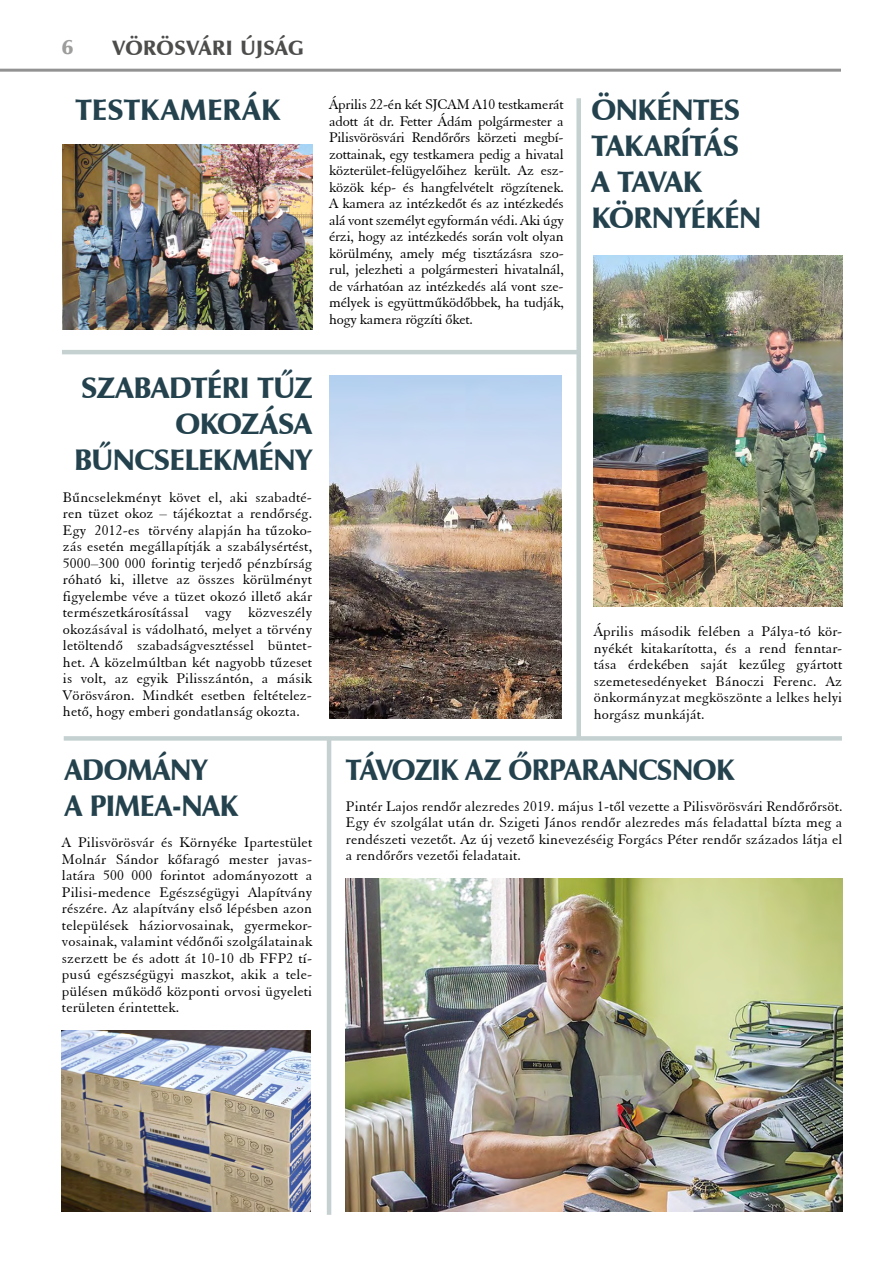
<style>
.page{position:relative;width:893px;height:1263px;background:#fff}
.page>*{position:absolute;margin:0;border:0;box-sizing:border-box;transform-origin:0 0}
.t1{font:30px/36px "H Zapf Humanist 601 Ultra BT";letter-spacing:-.015em;color:#23424d}
.t2{font:30px/36px "H Zapf Humanist 601 Ultra BT";letter-spacing:-.015em;color:#23424d;scale:.96 1}
.t3{font:21px "H Zapf Humanist 601 Ultra BT";letter-spacing:.02em;color:#4d4d4c}
.t4{font:21px "H Zapf Humanist 601 Ultra BT";color:#9d9d9c}
.t5{font:15px/16.5px "H Elegant Garamond BT";letter-spacing:.01em;color:#000;text-align:justify}
</style>
<div class="page">
<hr style="left:0;top:69px;width:841px;height:3px;background:#929292">
<div style="left:576px;top:98px;width:5px;height:640px;background:#c5d1d1"></div>
<img style="left:62px;top:1030px;width:249px;height:182px">
<img style="left:346px;top:878px;width:496px;height:334px">
<hr style="left:62px;top:350px;width:517px;height:4px;background:#c5d1d1">
<div style="left:64px;top:736px;width:778px;height:5px;background:#c5d1d1"></div>
<img style="left:329px;top:376px;width:232px;height:343px">
<img style="left:63px;top:144px;width:249px;height:186px">
<img style="left:593px;top:255px;width:249px;height:352px">
<hr style="left:327px;top:738px;width:4px;height:477px;background:#c5d1d1">
<h2 class="t4" style="left:62px;top:34px;width:13px">6</h2>
<h2 class="t3" style="left:113px;top:35px;width:193px">VÖRÖSVÁRI ÚJSÁG</h2>
<h1 class="t1" style="left:75px;top:92px;width:206px">TESTKAMERÁK</h1>
<p class="t5" style="left:329px;top:96px;width:236px">Április 22-én két SJCAM A10 testkamerát adott át dr. Fetter Ádám polgármester a Pilisvörösvári Rendőrőrs körzeti megbí&shy;zottainak, egy testkamera pedig a hivatal közterület-felügyelőihez került. Az esz&shy;közök kép- és hangfelvételt rögzítenek.<br>A kamera az intézkedőt és az intézkedés alá vont személyt egyformán védi. Aki úgy érzi, hogy az intézkedés során volt olyan körülmény, amely még tisztázásra szo&shy;rul, jelezheti a polgármesteri hivatalnál, de várhatóan az intézkedés alá vont sze&shy;mélyek is együttműködőbbek, ha tudják, hogy kamera rögzíti őket.</p>
<h1 class="t1" style="left:74px;top:370px;width:239px;text-align:right">SZABADTÉRI TŰZ<br>OKOZÁSA<br>BŰNCSELEKMÉNY</h1>
<p class="t5" style="left:63px;top:488px;width:251px">Bűncselekményt követ el, aki szabadté&shy;ren tüzet okoz – tájékoztat a rendőrség.<br>Egy 2012-es törvény alapján ha tűzoko&shy;zás esetén megállapítják a szabálysértést, 5000–300 000 forintig terjedő pénzbírság róható ki, illetve az összes körülményt figyelembe véve a tüzet okozó illető akár természetkárosítással vagy közveszély okozásával is vádolható, melyet a törvény letöltendő szabadságvesztéssel büntet&shy;het. A közelmúltban két nagyobb tűzeset is volt, az egyik Pilisszántón, a másik Vörösváron. Mindkét esetben feltételez&shy;hető, hogy emberi gondatlanság okozta.</p>
<h1 class="t1" style="left:592px;top:91px;width:171px">ÖNKÉNTES<br>TAKARÍTÁS<br>A TAVAK<br>KÖRNYÉKÉN</h1>
<p class="t5" style="left:594px;top:623px;width:250px">Április második felében a Pálya-tó kör&shy;nyékét kitakarította, és a rend fenntar&shy;tása érdekében saját kezűleg gyártott szemetesedényeket Bánoczi Ferenc. Az önkormányzat megköszönte a lelkes helyi horgász munkáját.</p>
<h1 class="t2" style="left:65px;top:751px;width:182px">ADOMÁNY<br>A PIMEA-NAK</h1>
<h1 class="t2" style="left:346px;top:751px;width:406px">TÁVOZIK AZ ŐRPARANCSNOK</h1>
<p class="t5" style="left:62px;top:834px;width:252px">A Pilisvörösvár és Környéke Ipartestület Molnár Sándor kőfaragó mester javas&shy;latára 500 000 forintot adományozott a Pilisi-medence Egészségügyi Alapítvány részére. Az alapítvány első lépésben azon települések háziorvosainak, gyermekor&shy;vosainak, valamint védőnői szolgálatainak szerzett be és adott át 10-10 db FFP2 tí&shy;pusú egészségügyi maszkot, akik a tele&shy;pülésen működő központi orvosi ügyeleti területen érintettek.</p>
<p class="t5" style="left:346px;top:797px;width:498px">Pintér Lajos rendőr alezredes 2019. május 1-től vezette a Pilisvörösvári Rendőrőrsöt.<br>Egy év szolgálat után dr. Szigeti János rendőr alezredes más feladattal bízta meg a rendészeti vezetőt. Az új vezető kinevezéséig Forgács Péter rendőr százados látja el a rendőrőrs vezetői feladatait.</p>
</div>
